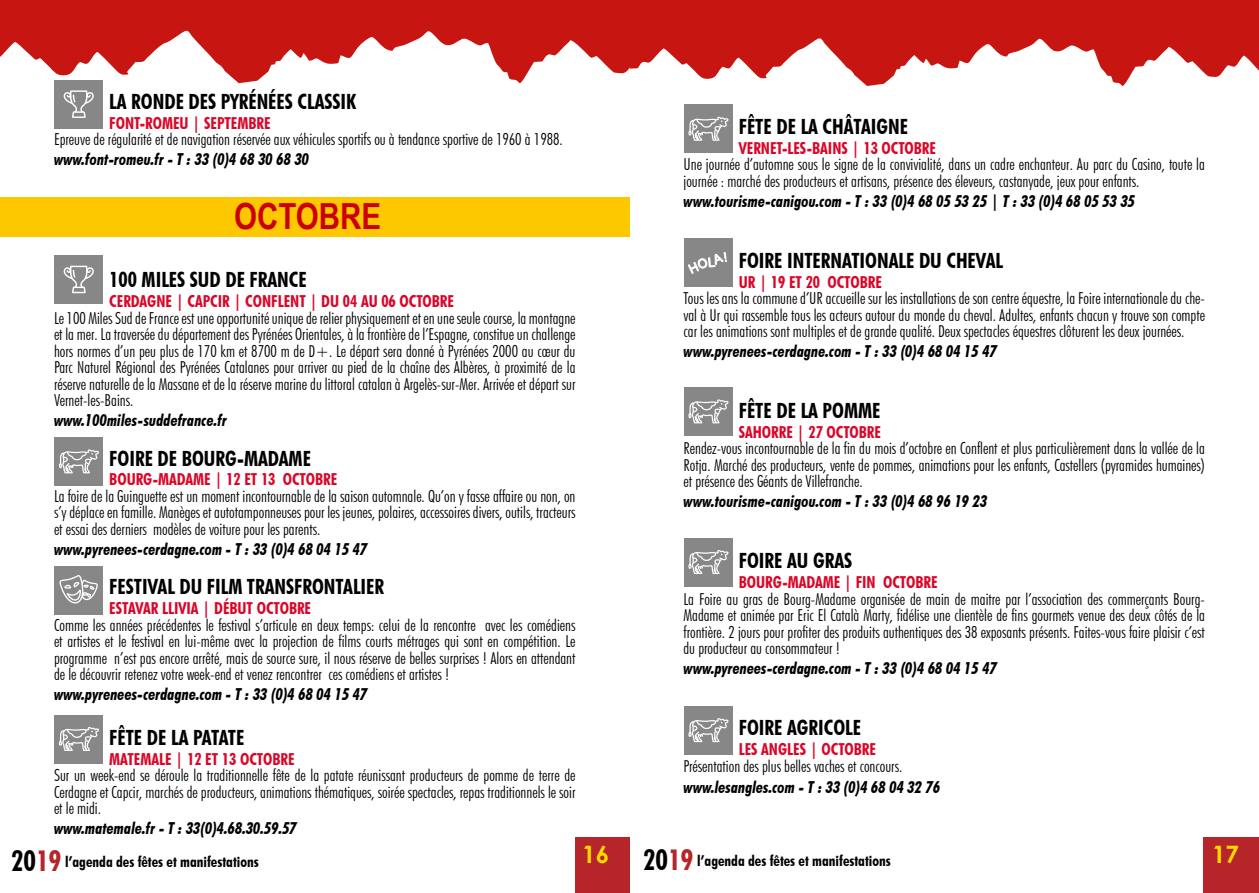
<style>
.page{position:relative;width:1259px;height:893px;background:#fff}
.page>*{position:absolute;margin:0;border:0;box-sizing:border-box;transform-origin:0 0}
.t1{font:700 36px "Arial Narrow";color:#c00}
.t2{font:700 24px "Century Gothic";color:#ffdb00}
.t3{font:700 condensed 21px "Futura BT";color:#000}
.t4{font:300 condensed 16.5px/16.5px "Futura BT";color:#000;text-align:justify}
.t5{font:italic 700 condensed 16.5px "Futura BT";color:#000}
.t6{font:700 condensed 16.5px "Futura BT";color:#da0628}
.t7{font:700 condensed 15px "Futura BT";color:#000}
.s1{font-size:28.5px}
.s2{font-size:28.5px;color:#b5252a}
</style>
<div class="page">
<div style="left:575px;top:838px;width:54px;height:55px;background:#b5252a"></div>
<div style="left:1203px;top:838px;width:56px;height:55px;background:#b5252a"></div>
<svg style="left:629px;top:0;width:630px;height:86px;fill:#c71511"></svg>
<svg style="left:0;top:0;width:629px;height:83px;fill:#c71511"></svg>
<div style="left:684px;top:387px;width:49px;height:48px;background:#878787"></div>
<svg style="left:688px;top:399px;width:40px;height:24px"></svg>
<div style="left:684px;top:105px;width:49px;height:48px;background:#878787"></div>
<svg style="left:688px;top:117px;width:40px;height:24px"></svg>
<div style="left:684px;top:538px;width:49px;height:48px;background:#878787"></div>
<svg style="left:688px;top:550px;width:40px;height:24px"></svg>
<div style="left:684px;top:706px;width:49px;height:48px;background:#878787"></div>
<svg style="left:688px;top:718px;width:40px;height:24px"></svg>
<div style="left:54px;top:715px;width:49px;height:48px;background:#878787"></div>
<svg style="left:59px;top:727px;width:40px;height:24px"></svg>
<div style="left:54px;top:437px;width:49px;height:48px;background:#878787"></div>
<svg style="left:58px;top:449px;width:41px;height:24px"></svg>
<div style="left:55px;top:80px;width:48px;height:48px;background:#878787"></div>
<svg style="left:63px;top:90px;width:31px;height:28px"></svg>
<div style="left:55px;top:255px;width:48px;height:48px;background:#878787"></div>
<svg style="left:63px;top:266px;width:31px;height:27px"></svg>
<div style="left:54px;top:566px;width:49px;height:49px;background:#878787"></div>
<svg style="left:59px;top:575px;width:39px;height:28px"></svg>
<div style="left:0;top:197px;width:629px;height:39px;background:#fec800"></div>
<div style="left:684px;top:239px;width:48px;height:48px;background:#878787"></div>
<svg style="left:688px;top:252px;width:39px;height:22px"></svg>
<p class="t3" style="left:109px;top:89px;width:248px">LA RONDE DES PYRÉNÉES CLASSIK</p>
<p class="t6" style="left:109px;top:113px;width:163px">FONT-ROMEU | SEPTEMBRE</p>
<p class="t4" style="left:54px;top:131px;width:510px">Epreuve de régularité et de navigation réservée aux véhicules sportifs ou à tendance sportive de 1960 à 1988.</p>
<p class="t5" style="left:54px;top:149px;width:257px">www.font-romeu.fr - T : 33 (0)4 68 30 68 30</p>
<h1 class="t1" style="left:234px;top:189px;width:149px">OCTOBRE</h1>
<p class="t3" style="left:109px;top:267px;width:199px">100 MILES SUD DE FRANCE</p>
<p class="t6" style="left:109px;top:291px;width:346px">CERDAGNE | CAPCIR | CONFLENT | DU 04 AU 06 OCTOBRE</p>
<p class="t4" style="left:54px;top:309px;width:523px">Le 100 Miles Sud de France est une opportunité unique de relier physiquement et en une seule course, la montagne et la mer. La traversée du département des Pyrénées Orientales, à la frontière de l’Espagne, constitue un challenge hors normes d’un peu plus de 170 km et 8700 m de D+. Le départ sera donné à Pyrénées 2000 au cœur du Parc Naturel Régional des Pyrénées Catalanes pour arriver au pied de la chaîne des Albères, à proximité de la réserve naturelle de la Massane et de la réserve marine du littoral catalan à Argelès-sur-Mer. Arrivée et départ sur Vernet-les-Bains.</p>
<p class="t5" style="left:54px;top:410px;width:174px">www.100miles-suddefrance.fr</p>
<p class="t3" style="left:109px;top:445px;width:203px">FOIRE DE BOURG-MADAME</p>
<p class="t6" style="left:109px;top:469px;width:229px">BOURG-MADAME | 12 ET 13 OCTOBRE</p>
<p class="t4" style="left:54px;top:488px;width:523px">La foire de la Guinguette est un moment incontournable de la saison automnale. Qu’on y fasse affaire ou non, on s’y déplace en famille. Manèges et autotamponneuses pour les jeunes, polaires, accessoires divers, outils, tracteurs et essai des derniers modèles de voiture pour les parents.</p>
<p class="t5" style="left:54px;top:539px;width:315px">www.pyrenees-cerdagne.com - T : 33 (0)4 68 04 15 47</p>
<p class="t3" style="left:109px;top:574px;width:276px">FESTIVAL DU FILM TRANSFRONTALIER</p>
<p class="t6" style="left:109px;top:598px;width:203px">ESTAVAR LLIVIA | DÉBUT OCTOBRE</p>
<p class="t4" style="left:54px;top:616px;width:523px">Comme les années précédentes le festival s’articule en deux temps: celui de la rencontre avec les comédiens et artistes et le festival en lui-même avec la projection de films courts métrages qui sont en compétition. Le programme n’est pas encore arrêté, mais de source sure, il nous réserve de belles surprises ! Alors en attendant de le découvrir retenez votre week-end et venez rencontrer ces comédiens et artistes !</p>
<p class="t5" style="left:54px;top:684px;width:315px">www.pyrenees-cerdagne.com - T : 33 (0)4 68 04 15 47</p>
<p class="t3" style="left:109px;top:725px;width:137px">FÊTE DE LA PATATE</p>
<p class="t6" style="left:109px;top:749px;width:187px">MATEMALE | 12 ET 13 OCTOBRE</p>
<p class="t4" style="left:54px;top:767px;width:523px">Sur un week-end se déroule la traditionnelle fête de la patate réunissant producteurs de pomme de terre de Cerdagne et Capcir, marchés de producteurs, animations thématiques, soirée spectacles, repas traditionnels le soir et le midi.</p>
<p class="t5" style="left:54px;top:818px;width:244px">www.matemale.fr - T : 33(0)4.68.30.59.57</p>
<p class="t3" style="left:739px;top:114px;width:171px">FÊTE DE LA CHÂTAIGNE</p>
<p class="t6" style="left:739px;top:138px;width:199px">VERNET-LES-BAINS | 13 OCTOBRE</p>
<p class="t4" style="left:683px;top:156px;width:523px">Une journée d’automne sous le signe de la convivialité, dans un cadre enchanteur. Au parc du Casino, toute la journée : marché des producteurs et artisans, présence des éleveurs, castanyade, jeux pour enfants.</p>
<p class="t5" style="left:683px;top:191px;width:453px">www.tourisme-canigou.com - T : 33 (0)4 68 05 53 25 | T : 33 (0)4 68 05 53 35</p>
<p class="t3" style="left:739px;top:248px;width:266px">FOIRE INTERNATIONALE DU CHEVAL</p>
<p class="t6" style="left:739px;top:272px;width:145px">UR | 19 ET 20 OCTOBRE</p>
<p class="t4" style="left:683px;top:290px;width:523px">Tous les ans la commune d’UR accueille sur les installations de son centre équestre, la Foire internationale du che&shy;val à Ur qui rassemble tous les acteurs autour du monde du cheval. Adultes, enfants chacun y trouve son compte car les animations sont multiples et de grande qualité. Deux spectacles équestres clôturent les deux journées.</p>
<p class="t5" style="left:683px;top:341px;width:315px">www.pyrenees-cerdagne.com - T : 33 (0)4 68 04 15 47</p>
<p class="t3" style="left:739px;top:398px;width:143px">FÊTE DE LA POMME</p>
<p class="t6" style="left:739px;top:422px;width:144px">SAHORRE | 27 OCTOBRE</p>
<p class="t4" style="left:683px;top:440px;width:523px">Rendez-vous incontournable de la fin du mois d’octobre en Conflent et plus particulièrement dans la vallée de la Rotja. Marché des producteurs, vente de pommes, animations pour les enfants, Castellers (pyramides humaines) et présence des Géants de Villefranche.</p>
<p class="t5" style="left:683px;top:491px;width:305px">www.tourisme-canigou.com - T : 33 (0)4 68 96 19 23</p>
<p class="t3" style="left:739px;top:548px;width:115px">FOIRE AU GRAS</p>
<p class="t6" style="left:739px;top:572px;width:200px">BOURG-MADAME | FIN OCTOBRE</p>
<p class="t4" style="left:683px;top:590px;width:523px">La Foire au gras de Bourg-Madame organisée de main de maitre par l’association des commerçants Bourg-Madame et animée par Eric El Català Marty, fidélise une clientèle de fins gourmets venue des deux côtés de la frontière. 2 jours pour profiter des produits authentiques des 38 exposants présents. Faites-vous faire plaisir c’est du producteur au consommateur !</p>
<p class="t5" style="left:683px;top:658px;width:315px">www.pyrenees-cerdagne.com - T : 33 (0)4 68 04 15 47</p>
<p class="t3" style="left:739px;top:715px;width:124px">FOIRE AGRICOLE</p>
<p class="t6" style="left:739px;top:739px;width:139px">LES ANGLES | OCTOBRE</p>
<p class="t4" style="left:683px;top:757px;width:220px">Présentation des plus belles vaches et concours.</p>
<p class="t5" style="left:683px;top:777px;width:258px">www.lesangles.com - T : 33 (0)4 68 04 32 76</p>
<h2 class="t2" style="left:582px;top:836px;width:28px">16</h2>
<h2 class="t2" style="left:1212px;top:836px;width:28px">17</h2>
<p class="t7" style="left:11px;top:852px;width:249px"><span class="s1">20</span><span class="s2">19</span> l’agenda des fêtes et manifestations</p>
<p class="t7" style="left:643px;top:851px;width:249px"><span class="s1">20</span><span class="s2">19</span> l’agenda des fêtes et manifestations</p>
</div>
